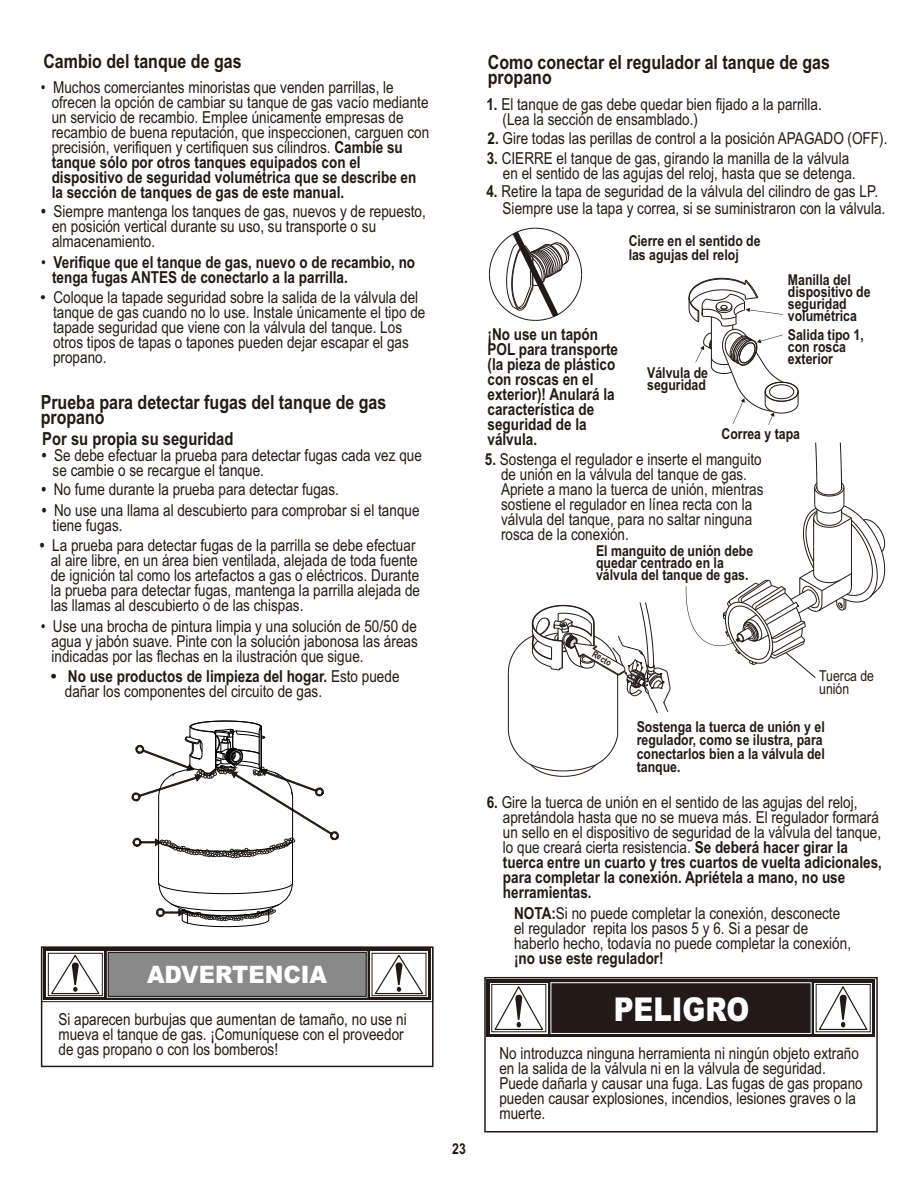
<style>
.page{position:relative;width:918px;height:1188px;background:#fff}
.page>*{position:absolute;margin:0;border:0;box-sizing:border-box;transform-origin:0 0}
.t1{font:900 32.85px "Arial";color:#fff;scale:.84 1}
.t2{font:900 24px "Arial";color:#fff;scale:.94 1}
.t3{font:700 19.5px/15px "Arial Narrow";color:#231916}
.t4{font:700 18px "Arial Narrow";color:#231916}
.t5{font:16.5px/15px "Arial Narrow";color:#231916}
.t6{font:700 16.5px/15px "Arial Narrow";color:#231916}
.t7{font:700 15px/12px "Arial Narrow";color:#231916}
.t8{font:15px/13.5px "Arial Narrow";color:#231916}
.t9{font:700 9px "Arial Narrow";color:#24211d}
.s1{font-weight:700}
.s2{font-weight:400}
.s3{font-family:"Arial"}
.s4{font-family:"Arial";font-weight:700}
</style>
<div class="page">
<div style="left:41px;top:947px;width:392px;height:55px;border:1px solid #231916"></div>
<div style="left:41px;top:947px;width:393px;height:120px;border:2px solid #231916"></div>
<svg style="left:43px;top:949px;width:388px;height:51px;background:#4d4543"></svg>
<svg style="left:47px;top:952px;width:57px;height:45px"></svg>
<div style="left:48px;top:953px;width:55px;height:43px;border:1px solid #231916"></div>
<div style="left:370px;top:952px;width:58px;height:45px;background:#928e8c"></div>
<div style="left:372px;top:953px;width:54px;height:43px;border:1px solid #231916"></div>
<svg style="left:373px;top:954px;width:52px;height:41px;background:#e1e0e0"></svg>
<svg style="left:50px;top:954px;width:51px;height:41px"></svg>
<div style="left:108px;top:952px;width:259px;height:45px;background:#898989;border:1px solid #231916"></div>
<svg style="left:132px;top:721px;width:207px;height:206px"></svg>
<svg style="left:689px;top:278px;width:110px;height:147px"></svg>
<svg style="left:488px;top:227px;width:95px;height:94px"></svg>
<svg style="left:686px;top:442px;width:200px;height:236px"></svg>
<hr style="left:617px;top:675px;width:1px;height:60px;background:#231916">
<hr style="left:508px;top:673px;width:1px;height:56px;background:#231916">
<svg style="left:507px;top:728px;width:112px;height:49px"></svg>
<svg style="left:507px;top:602px;width:164px;height:112px"></svg>
<div style="left:484px;top:977px;width:394px;height:156px;border:2px solid #231916"></div>
<div style="left:487px;top:979px;width:388px;height:58px;background:#231916"></div>
<div style="left:490px;top:983px;width:58px;height:50px;background:#b0acab"></div>
<div style="left:491px;top:984px;width:55px;height:48px;border:1px solid #231916"></div>
<div style="left:814px;top:983px;width:58px;height:50px;background:#aeabaa"></div>
<div style="left:816px;top:984px;width:55px;height:48px;border:1px solid #231916"></div>
<div style="left:551px;top:982px;width:261px;height:52px;border:1px solid #fff"></div>
<svg style="left:817px;top:985px;width:52px;height:46px;background:#e2e1e1"></svg>
<svg style="left:493px;top:985px;width:52px;height:46px;background:#e2e1e1"></svg>
<p class="t3" style="left:43px;top:55px;width:200px">Cambio del tanque de gas</p>
<p class="t5" style="left:52px;top:81px;width:379px;text-indent:-11px">• Muchos comerciantes minoristas que venden parrillas, le ofrecen la opción de cambiar su tanque de gas vacío mediante un servicio de recambio. Emplee únicamente empresas de recambio de buena reputación, que inspeccionen, carguen con precisión, verifiquen y certifiquen sus cilindros. <span class="s1">Cambie su tanque sólo por otros tanques equipados con el dispositivo de seguridad volumétrica que se describe en la sección de tanques de gas de este manual.</span></p>
<p class="t5" style="left:52px;top:206px;width:375px;text-indent:-11px"><span class="s1">•</span> Siempre mantenga los tanques de gas, nuevos y de repuesto, en posición vertical durante su uso, su transporte o su almacenamiento.</p>
<p class="t6" style="left:52px;top:257px;width:365px;text-indent:-11px"><span class="s2">•</span> Verifique que el tanque de gas, nuevo o de recambio, no tenga fugas ANTES de conectarlo a la parrilla.</p>
<p class="t5" style="left:53px;top:291px;width:374px;text-indent:-13px"><span class="s3">•</span> Coloque la tapade seguridad sobre la salida de la válvula del tanque de gas cuando no lo use. Instale únicamente el tipo de tapade seguridad que viene con la válvula del tanque. Los otros tipos de tapas o tapones pueden dejar escapar el gas propano.</p>
<p class="t3" style="left:41px;top:396px;width:347px">Prueba para detectar fugas del tanque de gas propano</p>
<p class="t4" style="left:42px;top:432px;width:193px">Por su propia su seguridad</p>
<p class="t5" style="left:53px;top:449px;width:371px;text-indent:-11px"><span class="s1">•</span> Se debe efectuar la prueba para detectar fugas cada vez que se cambie o se recargue el tanque.</p>
<p class="t5" style="left:42px;top:483px;width:299px"><span class="s1">•</span> No fume durante la prueba para detectar fugas.</p>
<p class="t5" style="left:53px;top:504px;width:368px;text-indent:-11px"><span class="s1">•</span> No use una llama al descubierto para comprobar si el tanque tiene fugas.</p>
<p class="t5" style="left:51px;top:539px;width:371px;text-indent:-11px"><span class="s1">•</span> La prueba para detectar fugas de la parrilla se debe efectuar al aire libre, en un área bien ventilada, alejada de toda fuente de ignición tal como los artefactos a gas o eléctricos. Durante la prueba para detectar fugas, mantenga la parrilla alejada de las llamas al descubierto o de las chispas.</p>
<p class="t5" style="left:52px;top:620px;width:368px;text-align:justify;text-indent:-11px">• Use una brocha de pintura limpia y una solución de 50/50 de agua y jabón suave. Pinte con la solución jabonosa las áreas indicadas por las flechas en la ilustración que sigue.</p>
<p class="t5" style="left:65px;top:670px;width:336px;text-indent:-14px"><span class="s4">•</span> <span class="s1">No use productos de limpieza del hogar.</span> Esto puede dañar los componentes del circuito de gas.</p>
<h2 class="t2" style="left:147px;top:966px;width:193px">ADVERTENCIA</h2>
<p class="t5" style="left:58px;top:1013px;width:350px">Si aparecen burbujas que aumentan de tamaño, no use ni mueva el tanque de gas. ¡Comuníquese con el proveedor de gas propano o con los bomberos!</p>
<p class="t3" style="left:488px;top:57px;width:344px">Como conectar el regulador al tanque de gas propano</p>
<p class="t5" style="left:503px;top:98px;width:321px;text-indent:-16px"><span class="s1">1.</span> El tanque de gas debe quedar bien fijado a la parrilla. (Lea la sección de ensamblado.)</p>
<p class="t5" style="left:488px;top:132px;width:401px"><span class="s1">2.</span> Gire todas las perillas de control a la posición APAGADO (OFF).</p>
<p class="t5" style="left:503px;top:152px;width:354px;text-indent:-16px"><span class="s1">3.</span> CIERRE el tanque de gas, girando la manilla de la válvula en el sentido de las agujas del reloj, hasta que se detenga.</p>
<p class="t5" style="left:503px;top:185px;width:384px;line-height:16.5px;text-indent:-16px"><span class="s1">4.</span> Retire la tapa de seguridad de la válvula del cilindro de gas LP.<br>Siempre use la tapa y correa, si se suministraron con la válvula.</p>
<p class="t6" style="left:487px;top:329px;width:132px">¡No use un tapón<br>POL para transporte (la pieza de plástico con roscas en el exterior)! Anulará la característica de seguridad de la válvula.</p>
<p class="t7" style="left:629px;top:236px;width:133px;line-height:13.5px">Cierre en el sentido de las agujas del reloj</p>
<p class="t7" style="left:647px;top:368px;width:62px">Válvula de seguridad</p>
<p class="t7" style="left:788px;top:275px;width:84px">Manilla del dispositivo de seguridad volumétrica</p>
<p class="t7" style="left:788px;top:330px;width:77px">Salida tipo 1, con rosca exterior</p>
<p class="t7" style="left:722px;top:430px;width:80px">Correa y tapa</p>
<p class="t5" style="left:501px;top:453px;width:264px;text-indent:-16px"><span class="s1">5.</span> Sostenga el regulador e inserte el manguito de unión en la válvula del tanque de gas.<br>Apriete a mano la tuerca de unión, mientras sostiene el regulador en línea recta con la válvula del tanque, para no saltar ninguna rosca de la conexión.</p>
<p class="t7" style="left:596px;top:546px;width:159px">El manguito de unión debe quedar centrado en la válvula del tanque de gas.</p>
<p class="t7" style="left:452px;top:1145px;width:15px">23</p>
<p class="t9" style="left:595px;top:650px;width:22px;rotate:30deg">Recto</p>
<p class="t8" style="left:819px;top:670px;width:56px">Tuerca de unión</p>
<p class="t7" style="left:637px;top:721px;width:190px;line-height:13.5px">Sostenga la tuerca de unión y el regulador, como se ilustra, para conectarlos bien a la válvula del tanque.</p>
<p class="t5" style="left:503px;top:797px;width:381px;text-indent:-16px"><span class="s1">6.</span> Gire la tuerca de unión en el sentido de las agujas del reloj, apretándola hasta que no se mueva más. El regulador formará un sello en el dispositivo de seguridad de la válvula del tanque, lo que creará cierta resistencia. <span class="s1">Se deberá hacer girar la tuerca entre un cuarto y tres cuartos de vuelta adicionales, para completar la conexión. Apriétela a mano, no use herramientas.</span></p>
<p class="t5" style="left:514px;top:907px;width:338px"><span class="s1">NOTA:</span>Si no puede completar la conexión, desconecte el regulador repita los pasos 5 y 6. Si a pesar de haberlo hecho, todavía no puede completar la conexión,</p>
<p class="t6" style="left:514px;top:952px;width:151px">¡no use este regulador!</p>
<h1 class="t1" style="left:614px;top:997px;width:163px">PELIGRO</h1>
<p class="t5" style="left:499px;top:1047px;width:365px">No introduzca ninguna herramienta ni ningún objeto extraño en la salida de la válvula ni en la válvula de seguridad.<br>Puede dañarla y causar una fuga. Las fugas de gas propano pueden causar explosiones, incendios, lesiones graves o la muerte.</p>
</div>
